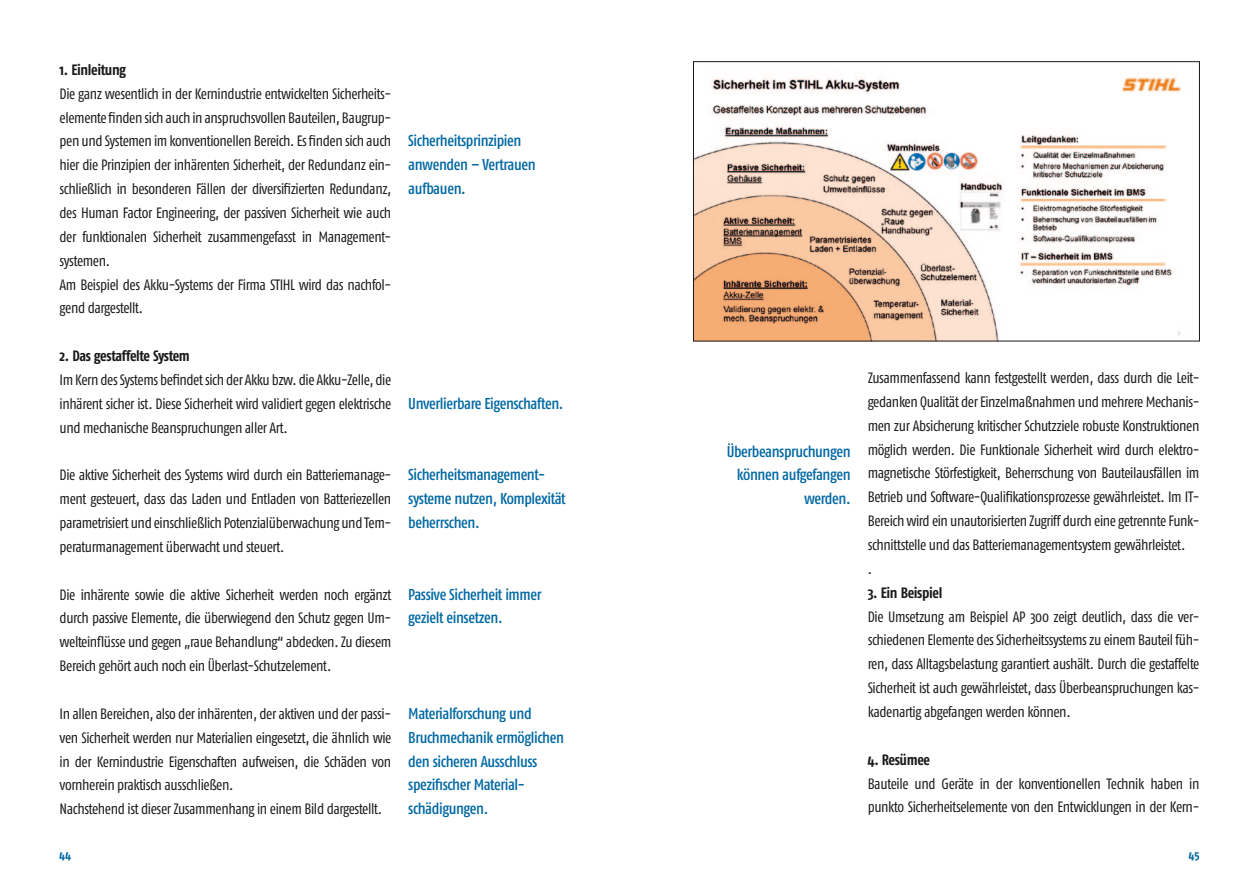
<style>
.page{position:relative;width:1259px;height:893px;background:#fff}
.page>*{position:absolute;margin:0;border:0;box-sizing:border-box;transform-origin:0 0}
.t1{font:15.75px/23.9px "Fago Co Med";letter-spacing:-.025em;color:#0068a2}
.t2{font:15px/23.9px "Fago Co";letter-spacing:-.025em;color:#1b181c}
.t3{font:700 15px "Fago Co";letter-spacing:-.025em;color:#1b181c}
.t4{font:700 12px "Fago Co";color:#0068a2}
</style>
<div class="page">
<img style="left:695px;top:77px;width:487px;height:262px">
<div style="left:693px;top:61px;width:506px;height:280px;border:1px solid #1b181c"></div>
<p class="t3" style="left:60px;top:61px;width:68px">1. Einleitung</p>
<p class="t2" style="left:60px;top:81px;width:333px">Die ganz wesentlich in der Kernindustrie entwickelten Sicherheits&shy;elemente finden sich auch in anspruchsvollen Bauteilen, Baugrup&shy;pen und Systemen im konventionellen Bereich. Es finden sich auch hier die Prinzipien der inhärenten Sicherheit, der Redundanz ein&shy;schließlich in besonderen Fällen der diversifizierten Redundanz, des Human Factor Engineering, der passiven Sicherheit wie auch der funktionalen Sicherheit zusammengefasst in Management&shy;systemen.<br>Am Beispiel des Akku-Systems der Firma STIHL wird das nachfol&shy;gend dargestellt.</p>
<p class="t3" style="left:60px;top:347px;width:132px">2. Das gestaffelte System</p>
<p class="t2" style="left:60px;top:368px;width:333px;text-align:justify">Im Kern des Systems befindet sich der Akku bzw. die Akku-Zelle, die inhärent sicher ist. Diese Sicherheit wird validiert gegen elektrische und mechanische Beanspruchungen aller Art.</p>
<p class="t2" style="left:60px;top:463px;width:333px;text-align:justify">Die aktive Sicherheit des Systems wird durch ein Batteriemanage&shy;ment gesteuert, dass das Laden und Entladen von Batteriezellen parametrisiert und einschließlich Potenzialüberwachung und Tem&shy;peraturmanagement überwacht und steuert.</p>
<p class="t2" style="left:60px;top:582px;width:333px;text-align:justify">Die inhärente sowie die aktive Sicherheit werden noch ergänzt durch passive Elemente, die überwiegend den Schutz gegen Um&shy;welteinflüsse und gegen „raue Behandlung“ abdecken. Zu diesem Bereich gehört auch noch ein Überlast-Schutzelement.</p>
<p class="t2" style="left:60px;top:702px;width:333px">In allen Bereichen, also der inhärenten, der aktiven und der passi&shy;ven Sicherheit werden nur Materialien eingesetzt, die ähnlich wie in der Kernindustrie Eigenschaften aufweisen, die Schäden von vornherein praktisch ausschließen.<br>Nachstehend ist dieser Zusammenhang in einem Bild dargestellt.</p>
<p class="t1" style="left:408px;top:129px;width:129px">Sicherheitsprinzipien anwenden – Vertrauen aufbauen.</p>
<p class="t1" style="left:408px;top:391px;width:157px">Unverlierbare Eigenschaften.</p>
<p class="t1" style="left:408px;top:463px;width:159px">Sicherheitsmanagement&shy;systeme nutzen, Komplexität beherrschen.</p>
<p class="t1" style="left:408px;top:582px;width:135px">Passive Sicherheit immer gezielt einsetzen.</p>
<p class="t1" style="left:408px;top:701px;width:157px">Materialforschung und<br>Bruchmechanik ermöglichen den sicheren Ausschluss spezifischer Material&shy;schädigungen.</p>
<p class="t1" style="left:726px;top:439px;width:125px;text-align:right">Überbeanspruchungen können aufgefangen werden.</p>
<p class="t2" style="left:867px;top:366px;width:333px">Zusammenfassend kann festgestellt werden, dass durch die Leit&shy;gedanken Qualität der Einzelmaßnahmen und mehrere Mechanis&shy;men zur Absicherung kritischer Schutzziele robuste Konstruktionen möglich werden. Die Funktionale Sicherheit wird durch elektro&shy;magnetische Störfestigkeit, Beherrschung von Bauteilausfällen im Betrieb und Software-Qualifikationsprozesse gewährleistet. Im IT-Bereich wird ein unautorisierten Zugriff durch eine getrennte Funk&shy;schnittstelle und das Batteriemanagementsystem gewährleistet.<br>.</p>
<p class="t3" style="left:867px;top:584px;width:76px">3. Ein Beispiel</p>
<p class="t2" style="left:867px;top:604px;width:333px;text-align:justify">Die Umsetzung am Beispiel AP 300 zeigt deutlich, dass die ver&shy;schiedenen Elemente des Sicherheitssystems zu einem Bauteil füh&shy;ren, dass Alltagsbelastung garantiert aushält. Durch die gestaffelte Sicherheit ist auch gewährleistet, dass Überbeanspruchungen kas&shy;kadenartig abgefangen werden können.</p>
<p class="t3" style="left:867px;top:751px;width:64px">4. Resümee</p>
<p class="t2" style="left:867px;top:771px;width:333px">Bauteile und Geräte in der konventionellen Technik haben in punkto Sicherheitselemente von den Entwicklungen in der Kern-</p>
<p class="t4" style="left:60px;top:847px;width:13px">44</p>
<p class="t4" style="left:1188px;top:847px;width:12px">45</p>
</div>
